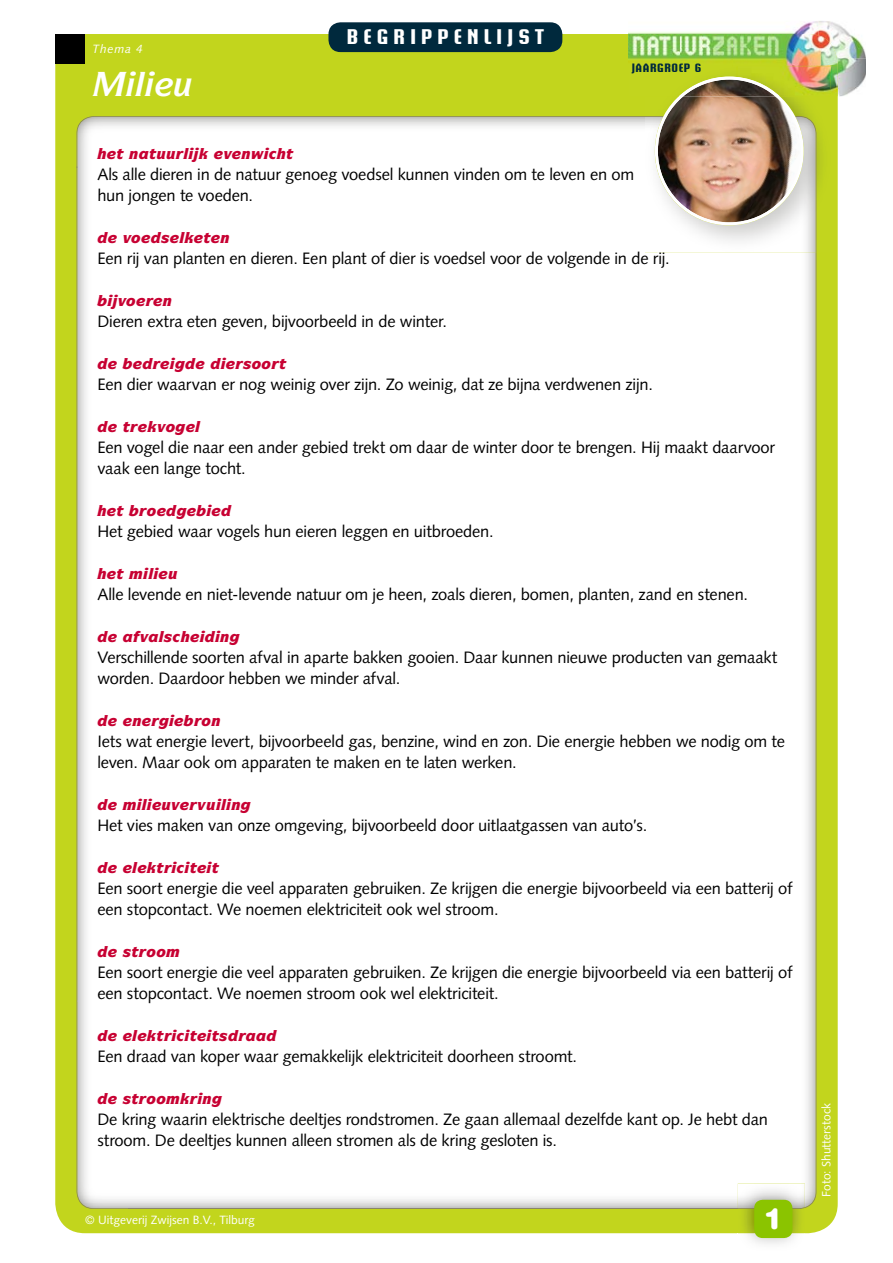
<style>
.page{position:relative;width:893px;height:1263px;background:#fff}
.page>*{position:absolute;margin:0;border:0;box-sizing:border-box;transform-origin:0 0}
.t1{font:900 29.25px "Helvetica Rounded LT Std";color:#fff}
.t2{font:700 21px "Briem Akademi Std";letter-spacing:.25em;color:#fff}
.t3{font:16.5px/21px "Syntax LT Std";letter-spacing:-.015em;color:#000}
.t4{font:italic 900 15px "ITC Symbol Std";color:#c70132}
.t5{font:12px "Syntax LT Std";color:#fff}
.t6{font:700 12px "Briem Akademi Std";letter-spacing:.05em;color:#00293d}
.t7{font:italic 12px "Syntax LT Std";letter-spacing:.07em;color:#fff}
</style>
<div class="page">
<div style="left:55px;top:34px;width:783px;height:1199px;background:#c2d51d;border-radius:30px"></div>
<div style="left:130px;top:168px;width:527px;height:832px;background:#fff"></div>
<div style="left:657px;top:252px;width:148px;height:955px;background:#fff"></div>
<div style="left:130px;top:1000px;width:529px;height:207px;background:#fff"></div>
<img style="left:77px;top:116px;width:568px;height:52px">
<img style="left:77px;top:166px;width:53px;height:1043px">
<img style="left:805px;top:252px;width:11px;height:956px">
<img style="left:128px;top:1207px;width:610px;height:2px">
<img style="left:722px;top:67px;width:98px;height:185px">
<img style="left:645px;top:116px;width:171px;height:136px">
<img style="left:655px;top:77px;width:149px;height:148px">
<img style="left:771px;top:21px;width:47px;height:13px">
<img style="left:818px;top:21px;width:48px;height:38px">
<img style="left:838px;top:59px;width:28px;height:37px">
<img style="left:629px;top:34px;width:209px;height:31px">
<img style="left:655px;top:77px;width:24px;height:19px">
<img style="left:785px;top:65px;width:53px;height:31px">
<img style="left:679px;top:77px;width:101px;height:19px">
<img style="left:738px;top:1183px;width:67px;height:61px">
<div style="left:754px;top:1200px;width:38px;height:38px;background:#8bc400;border-radius:9px"></div>
<div style="left:328px;top:22px;width:234px;height:30px;background:#00293d;border-radius:12px"></div>
<div style="left:55px;top:34px;width:30px;height:30px;background:#000"></div>
<svg style="left:97px;top:148px;width:19px;height:11px"></svg>
<svg style="left:139px;top:151px;width:10px;height:8px"></svg>
<svg style="left:98px;top:232px;width:19px;height:11px"></svg>
<svg style="left:98px;top:358px;width:107px;height:14px"></svg>
<svg style="left:211px;top:358px;width:32px;height:11px"></svg>
<svg style="left:271px;top:361px;width:8px;height:8px"></svg>
<svg style="left:98px;top:421px;width:19px;height:11px"></svg>
<svg style="left:130px;top:421px;width:27px;height:11px"></svg>
<svg style="left:175px;top:424px;width:20px;height:11px"></svg>
<svg style="left:97px;top:568px;width:19px;height:11px"></svg>
<svg style="left:129px;top:568px;width:39px;height:11px"></svg>
<svg style="left:98px;top:631px;width:19px;height:11px"></svg>
<svg style="left:123px;top:631px;width:18px;height:11px"></svg>
<svg style="left:149px;top:634px;width:9px;height:8px"></svg>
<svg style="left:173px;top:631px;width:48px;height:11px"></svg>
<svg style="left:230px;top:634px;width:10px;height:11px"></svg>
<svg style="left:98px;top:715px;width:19px;height:11px"></svg>
<svg style="left:123px;top:718px;width:9px;height:8px"></svg>
<svg style="left:98px;top:799px;width:63px;height:11px"></svg>
<svg style="left:180px;top:802px;width:17px;height:8px"></svg>
<svg style="left:216px;top:799px;width:16px;height:11px"></svg>
<svg style="left:241px;top:802px;width:10px;height:11px"></svg>
<svg style="left:98px;top:862px;width:19px;height:11px"></svg>
<svg style="left:98px;top:946px;width:19px;height:11px"></svg>
<svg style="left:139px;top:949px;width:8px;height:8px"></svg>
<svg style="left:166px;top:949px;width:13px;height:8px"></svg>
<svg style="left:98px;top:1030px;width:19px;height:11px"></svg>
<svg style="left:197px;top:1030px;width:15px;height:11px"></svg>
<svg style="left:228px;top:1030px;width:49px;height:11px"></svg>
<svg style="left:98px;top:1093px;width:19px;height:11px"></svg>
<svg style="left:139px;top:1096px;width:8px;height:8px"></svg>
<svg style="left:166px;top:1093px;width:37px;height:11px"></svg>
<svg style="left:212px;top:1096px;width:10px;height:11px"></svg>
<div style="left:176px;top:148px;width:118px;height:14px;background:#fff"></div>
<svg style="left:123px;top:232px;width:106px;height:11px"></svg>
<svg style="left:97px;top:295px;width:65px;height:14px"></svg>
<div style="left:97px;top:505px;width:135px;height:14px;background:#fff"></div>
<svg style="left:142px;top:715px;width:78px;height:14px"></svg>
<svg style="left:123px;top:862px;width:96px;height:11px"></svg>
<svg style="left:123px;top:1030px;width:67px;height:11px"></svg>
<p class="t7" style="left:92px;top:41px;width:52px">Thema 4</p>
<p class="t2" style="left:347px;top:25px;width:199px">BEGRIPPENLIJST</p>
<p class="t6" style="left:632px;top:61px;width:71px">JAARGROEP 6</p>
<p class="t4" style="left:116px;top:144px;width:73px">▼ ■ ▼◆◆ ●</p>
<p class="t3" style="left:97px;top:164px;width:538px">Als alle dieren in de natuur genoeg voedsel kunnen vinden om te leven en om hun jongen te voeden.</p>
<p class="t3" style="left:97px;top:248px;width:574px">Een rij van planten en dieren. Een plant of dier is voedsel voor de volgende in de rij.</p>
<p class="t4" style="left:163px;top:291px;width:11px">■</p>
<p class="t3" style="left:97px;top:311px;width:351px">Dieren extra eten geven, bijvoorbeeld in de winter.</p>
<p class="t4" style="left:243px;top:354px;width:45px">▲□□ ▼</p>
<p class="t3" style="left:97px;top:374px;width:557px">Een dier waarvan er nog weinig over zijn. Zo weinig, dat ze bijna verdwenen zijn.</p>
<p class="t4" style="left:123px;top:417px;width:54px">▼ ❖□</p>
<p class="t4" style="left:195px;top:417px;width:6px">●</p>
<p class="t3" style="left:97px;top:437px;width:679px">Een vogel die naar een ander gebied trekt om daar de winter door te brengen. Hij maakt daarvoor vaak een lange tocht.</p>
<p class="t3" style="left:97px;top:521px;width:398px">Het gebied waar vogels hun eieren leggen en uitbroeden.</p>
<p class="t4" style="left:116px;top:564px;width:63px">▼ ● ◆</p>
<p class="t3" style="left:97px;top:584px;width:652px">Alle levende en niet-levende natuur om je heen, zoals dieren, bomen, planten, zand en stenen.</p>
<p class="t4" style="left:140px;top:627px;width:34px">❖ ●▲</p>
<p class="t4" style="left:220px;top:627px;width:11px">■</p>
<p class="t3" style="left:97px;top:647px;width:681px">Verschillende soorten afval in aparte bakken gooien. Daar kunnen nieuwe producten van gemaakt worden. Daardoor hebben we minder afval.</p>
<p class="t4" style="left:132px;top:711px;width:11px">■</p>
<p class="t3" style="left:97px;top:731px;width:689px">Iets wat energie levert, bijvoorbeeld gas, benzine, wind en zon. Die energie hebben we nodig om te leven. Maar ook om apparaten te maken en te laten werken.</p>
<p class="t4" style="left:142px;top:795px;width:100px">● ◆❖ ❖◆●■</p>
<p class="t3" style="left:97px;top:815px;width:551px">Het vies maken van onze omgeving, bijvoorbeeld door uitlaatgassen van auto’s.</p>
<p class="t3" style="left:97px;top:878px;width:697px">Een soort energie die veel apparaten gebruiken. Ze krijgen die energie bijvoorbeeld via een batterij of een stopcontact. We noemen elektriciteit ook wel stroom.</p>
<p class="t4" style="left:123px;top:942px;width:45px">▲▼ □□</p>
<p class="t3" style="left:97px;top:962px;width:697px">Een soort energie die veel apparaten gebruiken. Ze krijgen die energie bijvoorbeeld via een batterij of een stopcontact. We noemen stroom ook wel elektriciteit.</p>
<p class="t4" style="left:190px;top:1026px;width:39px">▼ ▼▲</p>
<p class="t3" style="left:97px;top:1046px;width:481px">Een draad van koper waar gemakkelijk elektriciteit doorheen stroomt.</p>
<p class="t4" style="left:123px;top:1089px;width:45px">▲▼ □□</p>
<p class="t4" style="left:202px;top:1089px;width:11px">■</p>
<p class="t3" style="left:97px;top:1109px;width:672px">De kring waarin elektrische deeltjes rondstromen. Ze gaan allemaal dezelfde kant op. Je hebt dan stroom. De deeltjes kunnen alleen stromen als de kring gesloten is.</p>
<p class="t5" style="left:85px;top:1213px;width:171px">© Uitgeverij Zwijsen B.V., Tilburg</p>
<h1 class="t1" style="left:765px;top:1199px;width:17px">1</h1>
<p class="t5" style="left:819px;top:1197px;width:96px;rotate:-90deg">Foto: Shutterstock</p>
</div>
